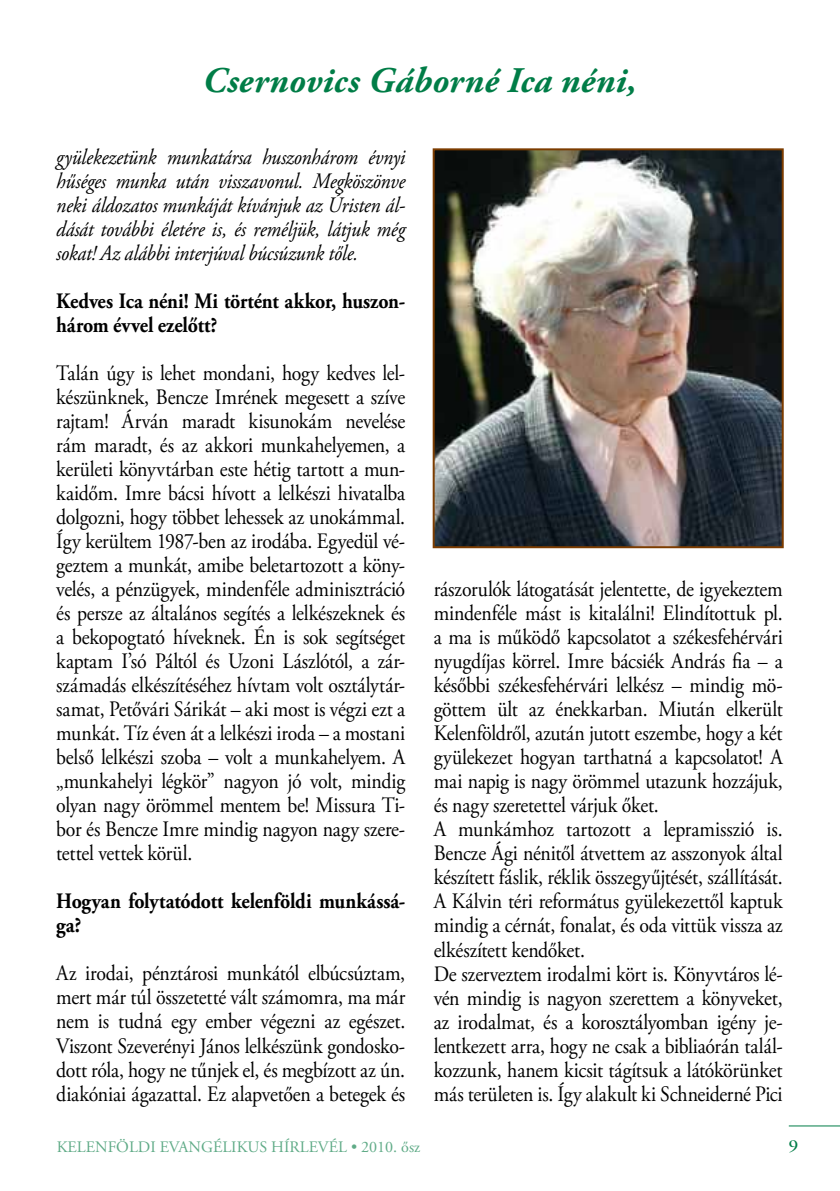
<style>
.page{position:relative;width:840px;height:1191px;background:#fff}
.page>*{position:absolute;margin:0;border:0;box-sizing:border-box;transform-origin:0 0}
.t1{font:italic 700 36px "Adobe Garamond Pro";letter-spacing:.005em;color:#007d47}
.t2{font:22px/24px "Adobe Garamond Pro";letter-spacing:-.01em;color:#000;text-align:justify;scale:.9 1}
.t3{font:italic 22px/24px "Adobe Garamond Pro";letter-spacing:-.01em;color:#000;text-align:justify;scale:.9 1}
.t4{font:700 22px/24px "Adobe Garamond Pro";letter-spacing:-.01em;color:#000;scale:.9 1}
.t5{font:16px "Adobe Garamond Pro";color:#60ab87}
.t6{font:16px "Garamond PFL";color:#007d47}
</style>
<div class="page">
<hr style="left:788px;top:1125px;width:51px;height:1px;background:#007d47">
<img style="left:435px;top:151px;width:345px;height:394px">
<div style="left:432px;top:148px;width:351px;height:400px;border:2px solid #7c3c00"></div>
<h1 class="t1" style="left:202px;top:60px;width:435px">Csernovics Gáborné Ica néni,</h1>
<p class="t3" style="left:56px;top:146px;width:389px">gyülekezetünk munkatársa huszonhárom évnyi hűséges munka után visszavonul. Megköszönve neki áldozatos munkáját kívánjuk az Úristen ál&shy;dását további életére is, és reméljük, látjuk még sokat! Az alábbi interjúval búcsúzunk tőle.</p>
<p class="t4" style="left:56px;top:289px;width:389px">Kedves Ica néni! Mi történt akkor, huszon&shy;három évvel ezelőtt?</p>
<p class="t2" style="left:56px;top:362px;width:389px">Talán úgy is lehet mondani, hogy kedves lel&shy;készünknek, Bencze Imrének megesett a szíve rajtam! Árván maradt kisunokám nevelése rám maradt, és az akkori munkahelyemen, a kerületi könyvtárban este hétig tartott a mun&shy;kaidőm. Imre bácsi hívott a lelkészi hivatalba dolgozni, hogy többet lehessek az unokámmal.<br>Így kerültem 1987-ben az irodába. Egyedül vé&shy;geztem a munkát, amibe beletartozott a köny&shy;velés, a pénzügyek, mindenféle adminisztráció és persze az általános segítés a lelkészeknek és a bekopogtató híveknek. Én is sok segítséget kaptam I’só Páltól és Uzoni Lászlótól, a zár&shy;számadás elkészítéséhez hívtam volt osztálytár&shy;samat, Petővári Sárikát – aki most is végzi ezt a munkát. Tíz éven át a lelkészi iroda – a mostani belső lelkészi szoba – volt a munkahelyem. A „munkahelyi légkör” nagyon jó volt, mindig olyan nagy örömmel mentem be! Missura Ti&shy;bor és Bencze Imre mindig nagyon nagy szere&shy;tettel vettek körül.</p>
<p class="t4" style="left:56px;top:890px;width:389px">Hogyan folytatódott kelenföldi munkássá&shy;ga?</p>
<p class="t2" style="left:56px;top:962px;width:389px">Az irodai, pénztárosi munkától elbúcsúztam, mert már túl összetetté vált számomra, ma már nem is tudná egy ember végezni az egészet.<br>Viszont Szeverényi János lelkészünk gondosko&shy;dott róla, hogy ne tűnjek el, és megbízott az ún. diakóniai ágazattal. Ez alapvetően a betegek és</p>
<p class="t2" style="left:433px;top:578px;width:389px;text-align:left">rászorulók látogatását jelentette, de igyekeztem mindenféle mást is kitalálni! Elindítottuk pl. a ma is működő kapcsolatot a székesfehérvári nyugdíjas körrel. Imre bácsiék András fia – a későbbi székesfehérvári lelkész – mindig mö&shy;göttem ült az énekkarban. Miután elkerült Kelenföldről, azután jutott eszembe, hogy a két gyülekezet hogyan tarthatná a kapcsolatot! A mai napig is nagy örömmel utazunk hozzájuk, és nagy szeretettel várjuk őket.<br>A munkámhoz tartozott a lepramisszió is.<br>Bencze Ági nénitől átvettem az asszonyok által készített fáslik, réklik összegyűjtését, szállítását.<br>A Kálvin téri református gyülekezettől kaptuk mindig a cérnát, fonalat, és oda vittük vissza az elkészített kendőket.<br>De szerveztem irodalmi kört is. Könyvtáros lé&shy;vén mindig is nagyon szerettem a könyveket, az irodalmat, és a korosztályomban igény je&shy;lentkezett arra, hogy ne csak a bibliaórán talál&shy;kozzunk, hanem kicsit tágítsuk a látókörünket más területen is. Így alakult ki Schneiderné Pici</p>
<p class="t5" style="left:57px;top:1136px;width:365px">KELENFÖLDI EVANGÉLIKUS HÍRLEVÉL • 2010. ősz</p>
<p class="t6" style="left:788px;top:1137px;width:11px">9</p>
</div>
